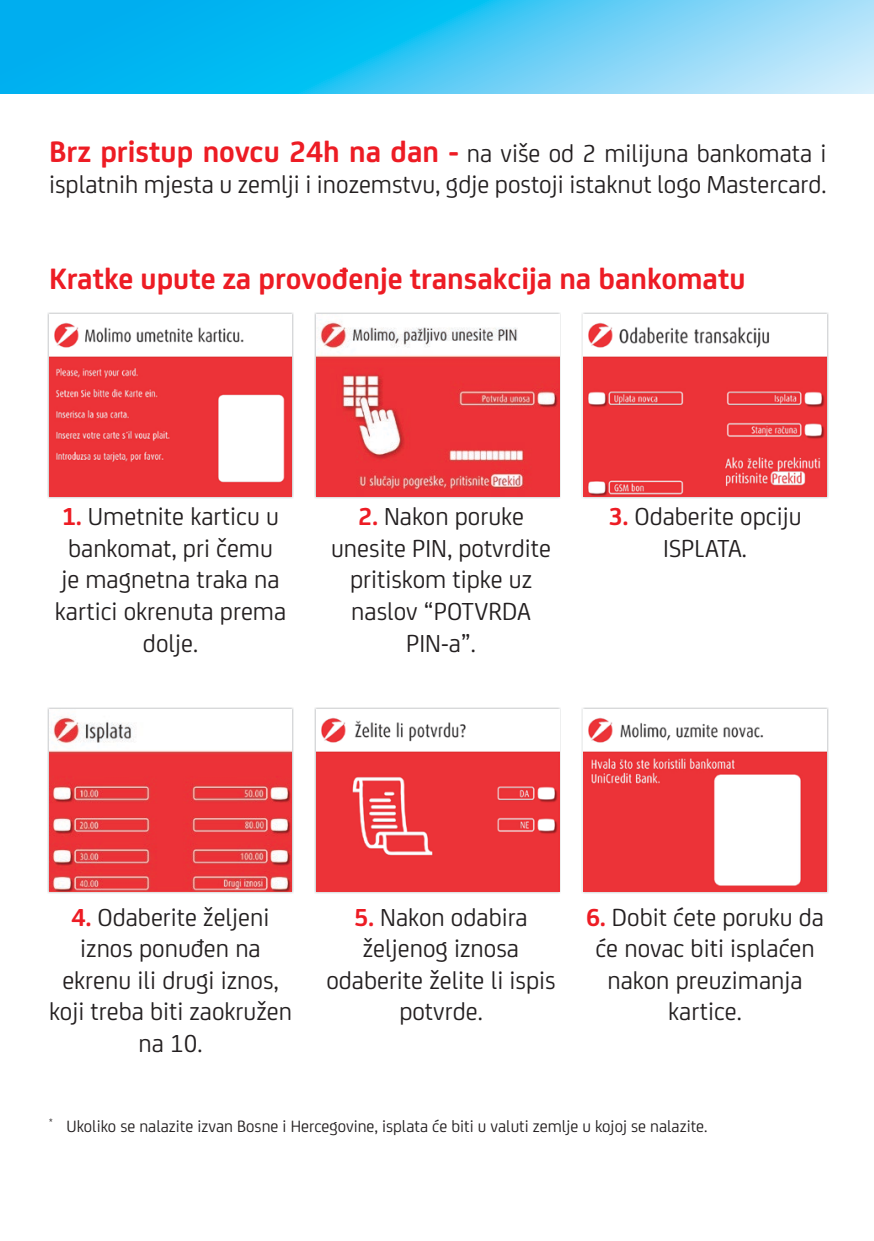
<style>
.page{position:relative;width:874px;height:1241px;background:#fff}
.page>*{position:absolute;margin:0;border:0;box-sizing:border-box;transform-origin:0 0}
.t1{font:700 31.5px "FS Joey";color:#ed1c24}
.t2{font:26.25px/31.5px "FS Joey";color:#231f20;text-align:center}
.t3{font:17.5px "FS Joey";color:#231f20}
.s1{font-weight:700;font-size:31.5px;color:#ed1c24}
.s2{font-weight:700;color:#ed1c24}
</style>
<div class="page">
<img style="left:47px;top:313px;width:246px;height:185px">
<img style="left:49px;top:314px;width:243px;height:182px">
<img style="left:47px;top:707px;width:246px;height:186px">
<img style="left:49px;top:709px;width:243px;height:182px">
<img style="left:314px;top:313px;width:246px;height:185px">
<img style="left:316px;top:314px;width:243px;height:182px">
<img style="left:314px;top:707px;width:246px;height:186px">
<img style="left:316px;top:709px;width:243px;height:182px">
<img style="left:581px;top:313px;width:246px;height:185px">
<img style="left:583px;top:314px;width:243px;height:182px">
<img style="left:581px;top:707px;width:246px;height:186px">
<img style="left:583px;top:709px;width:243px;height:182px">
<svg style="left:0;top:0;width:873px;height:93px;background:#44c7f4"></svg>
<p class="t2" style="left:49px;top:136px;width:778px;text-align:left"><span class="s1">Brz pristup novcu 24h na dan -</span> na više od 2 milijuna bankomata i isplatnih mjesta u zemlji i inozemstvu, gdje postoji istaknut logo Mastercard.</p>
<p class="t1" style="left:49px;top:255px;width:697px">Kratke upute za provođenje transakcija na bankomatu</p>
<p class="t2" style="left:55px;top:499px;width:233px"><span class="s2">1.</span> Umetnite karticu u bankomat, pri čemu<br>je magnetna traka na kartici okrenuta prema dolje.</p>
<p class="t2" style="left:331px;top:499px;width:221px"><span class="s2">2.</span> Nakon poruke unesite PIN, potvrdite pritiskom tipke uz naslov “POTVRDA<br>PIN-a”.</p>
<p class="t2" style="left:608px;top:499px;width:194px"><span class="s2">3.</span> Odaberite opciju<br>ISPLATA.</p>
<p class="t2" style="left:49px;top:899px;width:244px"><span class="s2">4.</span> Odaberite željeni iznos ponuđen na ekrenu ili drugi iznos, koji treba biti zaokružen na 10.</p>
<p class="t2" style="left:326px;top:899px;width:231px"><span class="s2">5.</span> Nakon odabira željenog iznosa odaberite želite li ispis potvrde.</p>
<p class="t2" style="left:585px;top:899px;width:239px"><span class="s2">6.</span> Dobit ćete poruku da će novac biti isplaćen nakon preuzimanja kartice.</p>
<p class="t3" style="left:49px;top:1113px;width:659px"><sup>*</sup> Ukoliko se nalazite izvan Bosne i Hercegovine, isplata će biti u valuti zemlje u kojoj se nalazite.</p>
</div>
